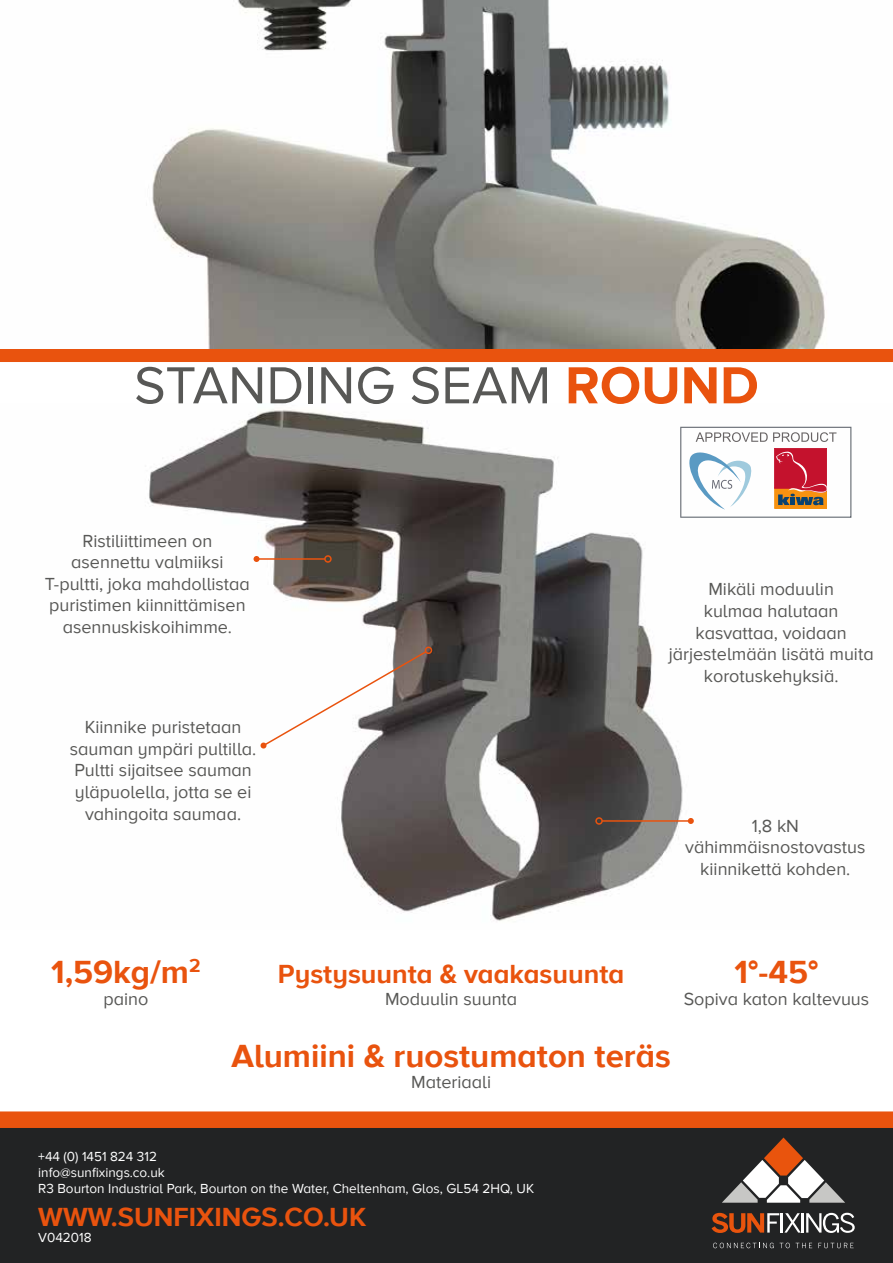
<style>
.page{position:relative;width:893px;height:1263px;background:#fff}
.page>*{position:absolute;margin:0;border:0;box-sizing:border-box;transform-origin:0 0}
.t1{font:54px "Proxima Nova A";color:#585856}
.t2{font:700 33px "Proxima Nova A";color:#e9530e}
.t3{font:700 27px "Proxima Nova A";color:#e9530e}
.t4{font:18px/21.6px "Proxima Nova A";color:#585856;text-align:center}
.t5{font:13.5px/16.2px "Proxima Nova A";color:#fff}
.s1{font-weight:700;color:#e9530e}
</style>
<div class="page">
<div style="left:0;top:1127px;width:893px;height:136px;background:#222324"></div>
<svg style="left:711px;top:1213px;width:144px;height:20px"></svg>
<svg style="left:713px;top:1243px;width:61px;height:5px"></svg>
<svg style="left:780px;top:1243px;width:10px;height:5px"></svg>
<svg style="left:796px;top:1243px;width:16px;height:5px"></svg>
<svg style="left:818px;top:1243px;width:36px;height:5px"></svg>
<svg style="left:722px;top:1137px;width:123px;height:66px"></svg>
<div style="left:0;top:345px;width:893px;height:17px;background:#e9530e"></div>
<div style="left:0;top:1111px;width:893px;height:17px;background:#e9530e"></div>
<img style="left:0;top:0;width:893px;height:349px">
<img style="left:148px;top:409px;width:704px;height:512px">
<hr style="left:602px;top:820px;width:89px;height:2px;background:#e9530e">
<svg style="left:688px;top:818px;width:6px;height:6px"></svg>
<div style="left:595px;top:817px;width:8px;height:8px;border:2px solid #e9530e;border-radius:50%"></div>
<svg style="left:260px;top:645px;width:173px;height:104px"></svg>
<hr style="left:257px;top:558px;width:68px;height:2px;background:#e9530e">
<svg style="left:254px;top:556px;width:6px;height:6px"></svg>
<div style="left:324px;top:555px;width:8px;height:8px;border:2px solid #e9530e;border-radius:50%"></div>
<svg style="left:680px;top:427px;width:171px;height:91px"></svg>
<h1 class="t1" style="left:134px;top:354px;width:626px">STANDING SEAM <span class="s1">ROUND</span></h1>
<p class="t4" style="left:45px;top:530px;width:207px">Ristiliittimeen on asennettu valmiiksi<br>T-pultti, joka mahdollistaa puristimen kiinnittämisen asennuskiskoihimme.</p>
<p class="t4" style="left:70px;top:717px;width:188px">Kiinnike puristetaan sauman ympäri pultilla.<br>Pultti sijaitsee sauman yläpuolella, jotta se ei vahingoita saumaa.</p>
<h2 class="t2" style="left:51px;top:953px;width:151px">1,59kg/m<sup>2</sup></h2>
<p class="t4" style="left:103px;top:989px;width:46px">paino</p>
<h3 class="t3" style="left:278px;top:959px;width:348px">Pystysuunta &amp; vaakasuunta</h3>
<p class="t4" style="left:385px;top:989px;width:134px">Moduulin suunta</p>
<p class="t4" style="left:669px;top:579px;width:206px">Mikäli moduulin<br>kulmaa halutaan kasvattaa, voidaan järjestelmään lisätä muita korotuskehyksiä.</p>
<p class="t4" style="left:685px;top:816px;width:182px">1,8 kN vähimmäisnostovastus kiinnikettä kohden.</p>
<h2 class="t2" style="left:735px;top:953px;width:85px">1°-45°</h2>
<p class="t4" style="left:684px;top:989px;width:187px">Sopiva katon kaltevuus</p>
<h2 class="t2" style="left:231px;top:1036px;width:441px">Alumiini &amp; ruostumaton teräs</h2>
<p class="t4" style="left:411px;top:1072px;width:81px">Materiaali</p>
<p class="t5" style="left:38px;top:1149px;width:497px">+44 (0) 1451 824 312<br>info@sunfixings.co.uk<br>R3 Bourton Industrial Park, Bourton on the Water, Cheltenham, Glos, GL54 2HQ, UK</p>
<h3 class="t3" style="left:38px;top:1201px;width:329px">WWW.SUNFIXINGS.CO.UK</h3>
<p class="t5" style="left:38px;top:1230px;width:55px">V042018</p>
</div>
